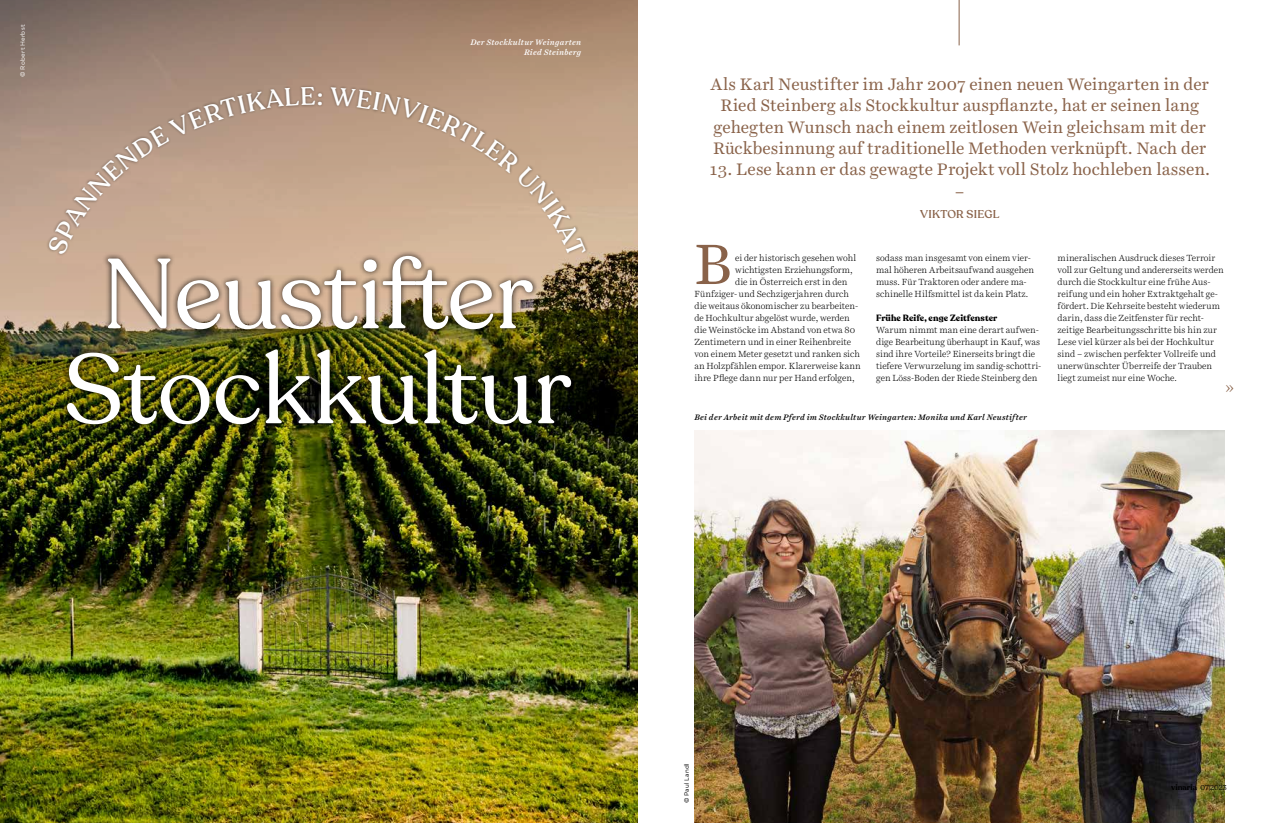
<style>
.page{position:relative;width:1276px;height:823px;background:#fff}
.page>*{position:absolute;margin:0;border:0;box-sizing:border-box;transform-origin:0 0}
.t1{font:98.1px/94.9px "Recoleta";color:#fff;text-align:center}
.t2{font:57.6px "Harrietv 2 Text";color:#896249}
.t3{font:300 18px "Harrietv 2 Text";color:#896249}
.t4{font:16.9px/21.4px "Harrietv 2 Text";color:#896249;text-align:center}
.t5{font:500 11.2px "Recoleta";letter-spacing:.015em;color:#896249}
.t6{font:300 9px/12px "Harrietv 2 Text";color:#000}
.t7{font:700 9px "Recoleta";letter-spacing:.01em;color:#000}
.t8{font:italic 500 8px "Harrietv 2 Text";letter-spacing:.025em;color:#000}
.t9{font:italic 500 8px/10px "Harrietv 2 Text";letter-spacing:.025em;color:#fff;text-align:right}
.t10{font:600 8px "Recoleta";color:#000}
.t11{font:6px "Qualion";letter-spacing:.035em;color:#fff}
.t12{font:6px "Qualion";letter-spacing:.035em;color:#000}
.s1{font-weight:400;font-size:7px}
</style>
<div class="page">
<img style="left:0;top:570px;width:638px;height:252px">
<img style="left:0;top:0;width:638px;height:570px">
<div style="left:47px;top:84px;width:542px;height:172px;background:#000;opacity:.43"></div>
<div style="left:61px;top:249px;width:516px;height:181px;background:#000;opacity:.75"></div>
<hr style="left:958px;top:0;width:1px;height:45px;background:#896249">
<img style="left:694px;top:430px;width:531px;height:392px">
<svg style="left:47px;top:87px;width:275px;height:168px;background:#ba9d89"></svg>
<svg style="left:329px;top:87px;width:257px;height:171px;background:#c3a58b"></svg>
<p class="t11" style="left:19px;top:77px;width:54px;rotate:-90deg">© Robert Herbst</p>
<p class="t9" style="left:470px;top:38px;width:112px">Der Stockkultur Weingarten<br>Ried Steinberg</p>
<h1 class="t1" style="left:64px;top:248px;width:509px">Neustifter<br>Stockkultur</h1>
<p class="t4" style="left:710px;top:73px;width:500px">Als Karl Neustifter im Jahr 2007 einen neuen Weingarten in der Ried Steinberg als Stockkultur auspflanzte, hat er seinen lang gehegten Wunsch nach einem zeitlosen Wein gleichsam mit der Rückbesinnung auf traditionelle Methoden verknüpft. Nach der</p>
<h3 class="t4" style="left:709px;top:159px;width:502px">13. Lese kann er das gewagte Projekt voll Stolz hochleben lassen. –</h3>
<p class="t5" style="left:920px;top:207px;width:81px">VIKTOR SIEGL</p>
<h2 class="t2" style="left:693px;top:225px;width:41px">B</h2>
<p class="t6" style="left:1057px;top:252px;width:167px">mineralischen Ausdruck dieses Terroir voll zur Geltung und andererseits werden durch die Stockkultur eine frühe Aus&shy;reifung und ein hoher Extraktgehalt ge&shy;fördert. Die Kehrseite besteht wiederum darin, dass die Zeitfenster für recht&shy;zeitige Bearbeitungsschritte bis hin zur Lese viel kürzer als bei der Hochkultur sind – zwischen perfekter Vollreife und unerwünschter Überreife der Trauben liegt zumeist nur eine Woche.</p>
<p class="t6" style="left:735px;top:252px;width:123px">ei der historisch gesehen wohl</p>
<p class="t6" style="left:735px;top:264px;width:119px">wichtigsten Erziehungsform,</p>
<p class="t6" style="left:735px;top:276px;width:114px">die in Österreich erst in den</p>
<p class="t6" style="left:694px;top:288px;width:156px">Fünfziger- und Sechzigerjahren durch</p>
<p class="t6" style="left:694px;top:300px;width:165px">die weitaus ökonomischer zu bearbeiten-</p>
<p class="t6" style="left:694px;top:312px;width:157px">de Hochkultur abgelöst wurde, werden</p>
<p class="t6" style="left:694px;top:324px;width:162px">die Weinstöcke im Abstand von etwa 80</p>
<p class="t6" style="left:694px;top:336px;width:158px">Zentimetern und in einer Reihenbreite</p>
<p class="t6" style="left:694px;top:348px;width:167px">von einem Meter gesetzt und ranken sich</p>
<p class="t6" style="left:694px;top:360px;width:168px">an Holzpfählen empor. Klarerweise kann</p>
<p class="t6" style="left:694px;top:372px;width:162px">ihre Pflege dann nur per Hand erfolgen,</p>
<p class="t6" style="left:876px;top:252px;width:159px">sodass man insgesamt von einem vier&shy;mal höheren Arbeitsaufwand ausgehen muss. Für Traktoren oder andere ma&shy;schinelle Hilfsmittel ist da kein Platz.</p>
<p class="t7" style="left:876px;top:312px;width:123px">Frühe Reife, enge Zeitfenster</p>
<p class="t6" style="left:876px;top:324px;width:167px">Warum nimmt man eine derart aufwen&shy;dige Bearbeitung überhaupt in Kauf, was sind ihre Vorteile? Einerseits bringt die tiefere Verwurzelung im sandig-schottri&shy;gen Löss-Boden der Riede Steinberg den</p>
<h3 class="t3" style="left:1225px;top:374px;width:11px">»</h3>
<p class="t8" style="left:694px;top:411px;width:334px">Bei der Arbeit mit dem Pferd im Stockkultur Weingarten: Monika und Karl Neustifter</p>
<p class="t12" style="left:683px;top:802px;width:41px;rotate:-90deg">© Paul Landl</p>
<p class="t10" style="left:1171px;top:781px;width:57px">vinaria <span class="s1">07|2023</span></p>
</div>
